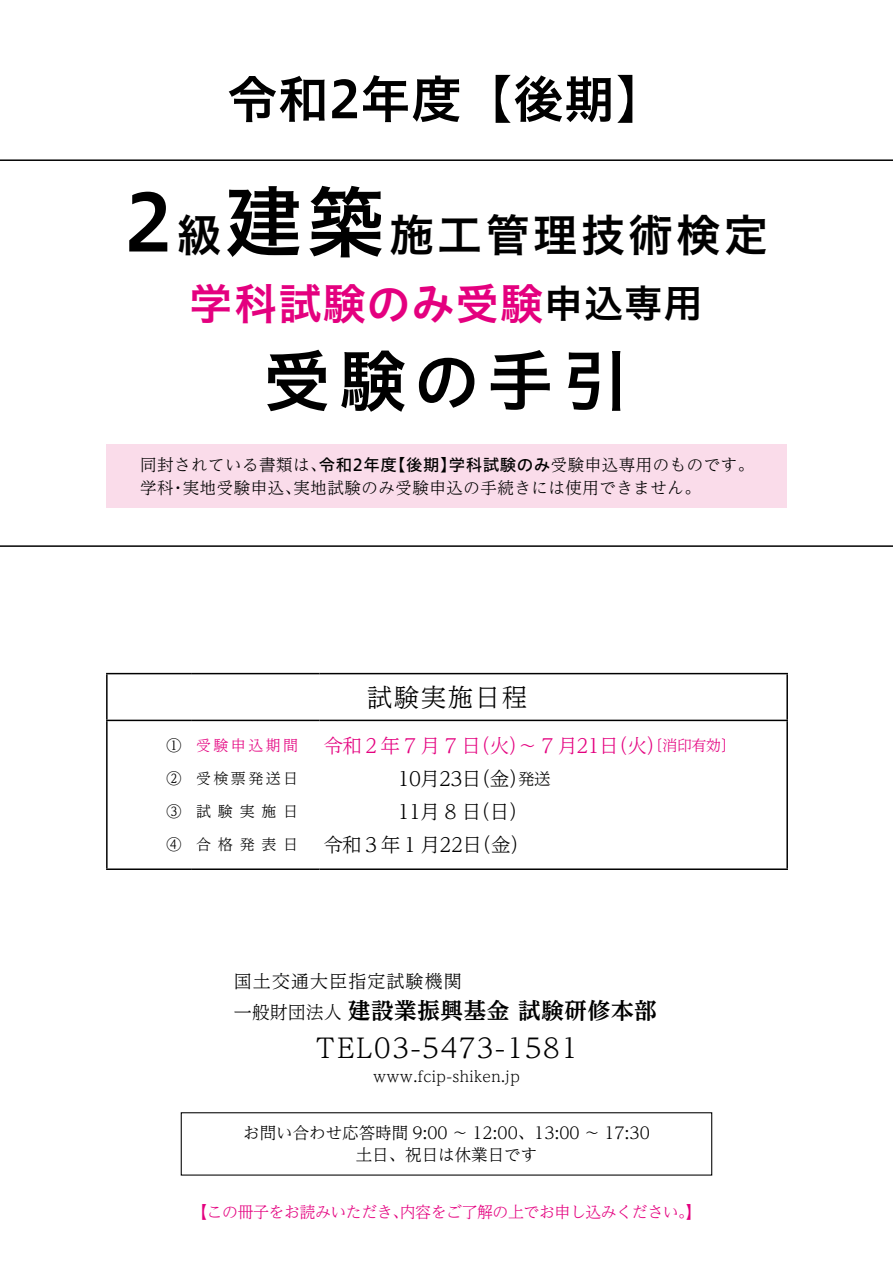
<style>
.page{position:relative;width:893px;height:1263px;background:#fff}
.page>*{position:absolute;margin:0;border:0;box-sizing:border-box;transform-origin:0 0}
.t1{font:67.5px "Hiragino UD Sans Std N W6";color:#000}
.t2{font:51px "Hiragino UD Sans Std N W6";color:#000}
.t3{font:45px "Hiragino UD Sans Std N W6";letter-spacing:.06em;color:#000}
.t4{font:43.5px "Hiragino UD Sans Std N W6";letter-spacing:.02em;color:#e4007f}
.t5{font:300 27px "UD Reimin Pr 6 N";letter-spacing:.06em;color:#000}
.t6{font:300 25.5px "UD Reimin Pr 6 N";letter-spacing:.06em;color:#000}
.t7{font:700 22.5px "UD Reimin Pr 6 N";letter-spacing:.03em;color:#000}
.t8{font:300 19.5px "UD Reimin Pr 6 N";letter-spacing:-.03em;color:#000}
.t9{font:300 19.5px "UD Reimin Pr 6 N";letter-spacing:-.03em;color:#e4007f}
.t10{font:300 18px "UD Reimin Pr 6 N";letter-spacing:.06em;color:#000}
.t11{font:300 16.5px/22.5px "UD Reimin Pr 6 N";letter-spacing:.03em;color:#000}
.t12{font:300 16.5px/22.5px "UD Reimin Pr 6 N";color:#000;text-align:center}
.t13{font:300 15.9px "UD Reimin Pr 6";letter-spacing:-.03em;color:#e4007f}
.t14{font:300 15px/33px "UD Reimin Pr 6 N";letter-spacing:.16em;color:#000;text-align:justify}
.t15{font:300 15px "UD Reimin Pr 6 N";letter-spacing:.025em;color:#000}
.t16{font:300 15px "UD Reimin Pr 6 N";letter-spacing:.16em;color:#e4007f}
.s1{font-size:78px}
.s2{font-size:39px;color:#000}
.s3{font-size:64.5px}
.s4{font-family:"Hiragino UD Sans Std N W5";font-weight:400}
.s5{font-size:15px}
.s6{font-size:16.5px}
.s7{font-weight:300;font-size:18px}
</style>
<div class="page">
<hr style="left:0;top:159px;width:893px;height:2px;background:#000">
<hr style="left:0;top:545px;width:893px;height:2px;background:#000">
<hr style="left:106px;top:673px;width:86px;height:1px;background:#000">
<hr style="left:106px;top:674px;width:2px;height:46px;background:#000">
<hr style="left:192px;top:673px;width:127px;height:1px;background:#000">
<hr style="left:319px;top:673px;width:469px;height:1px;background:#000">
<hr style="left:786px;top:674px;width:2px;height:46px;background:#000">
<hr style="left:106px;top:721px;width:2px;height:147px;background:#000">
<hr style="left:786px;top:721px;width:2px;height:147px;background:#000">
<hr style="left:106px;top:868px;width:86px;height:2px;background:#000">
<hr style="left:192px;top:868px;width:127px;height:2px;background:#000">
<hr style="left:319px;top:868px;width:469px;height:2px;background:#000">
<hr style="left:106px;top:720px;width:86px;height:1px;background:#000">
<hr style="left:192px;top:720px;width:127px;height:1px;background:#000">
<hr style="left:319px;top:720px;width:469px;height:1px;background:#000">
<div style="left:106px;top:444px;width:680px;height:64px;background:#fadcea"></div>
<h2 class="t2" style="left:227px;top:60px;width:441px">令和2年度【後期】</h2>
<h3 class="t3" style="left:124px;top:200px;width:646px"><span class="s1">2</span>級<span class="s1">建築</span>施工管理技術検定</h3>
<h3 class="t4" style="left:189px;top:270px;width:515px">学科試験のみ受験<span class="s2">申込専用</span></h3>
<h1 class="t1" style="left:263px;top:329px;width:368px">受験<span class="s3">の</span>手引</h1>
<p class="t11" style="left:140px;top:453px;width:616px">同封されている書類は、<span class="s4">令和2年度【後期】学科試験のみ</span>受験申込専用のものです。学科・実地受験申込、実地試験のみ受験申込の手続きには使用できません。</p>
<p class="t14" style="left:166px;top:728px;width:16px">①<br>②<br>③<br>④</p>
<p class="t16" style="left:196px;top:733px;width:104px">受験申込期間</p>
<p class="t14" style="left:196px;top:761px;width:104px">受検票発送日試験実施日合格発表日</p>
<h3 class="t6" style="left:367px;top:676px;width:162px">試験実施日程</h3>
<p class="t9" style="left:324px;top:729px;width:413px">令和２年 7 月 7 日（火）〜 7 月21日（火）<span class="s5">〔消印有効〕</span></p>
<p class="t8" style="left:398px;top:762px;width:154px">10月23日（金）<span class="s6">発送</span></p>
<p class="t8" style="left:398px;top:795px;width:132px">11月８日（日）</p>
<p class="t8" style="left:324px;top:828px;width:207px">令和 3 年 1 月22日（金）</p>
<p class="t10" style="left:234px;top:966px;width:229px">国土交通大臣指定試験機関</p>
<h3 class="t7" style="left:234px;top:992px;width:424px"><span class="s7">一般財団法人</span> 建設業振興基金 試験研修本部</h3>
<h3 class="t5" style="left:315px;top:1026px;width:264px">TEL03-5473-1581</h3>
<p class="t15" style="left:373px;top:1064px;width:148px">www.fcip-shiken.jp</p>
<p class="t12" style="left:243px;top:1121px;width:408px">お問い合わせ応答時間 9:00 ～ 12:00、13:00 〜 17:30土日、祝日は休業日です</p>
<p class="t13" style="left:191px;top:1199px;width:512px">【この冊子をお読みいただき、内容をご了解の上でお申し込みください。】</p>
</div>
